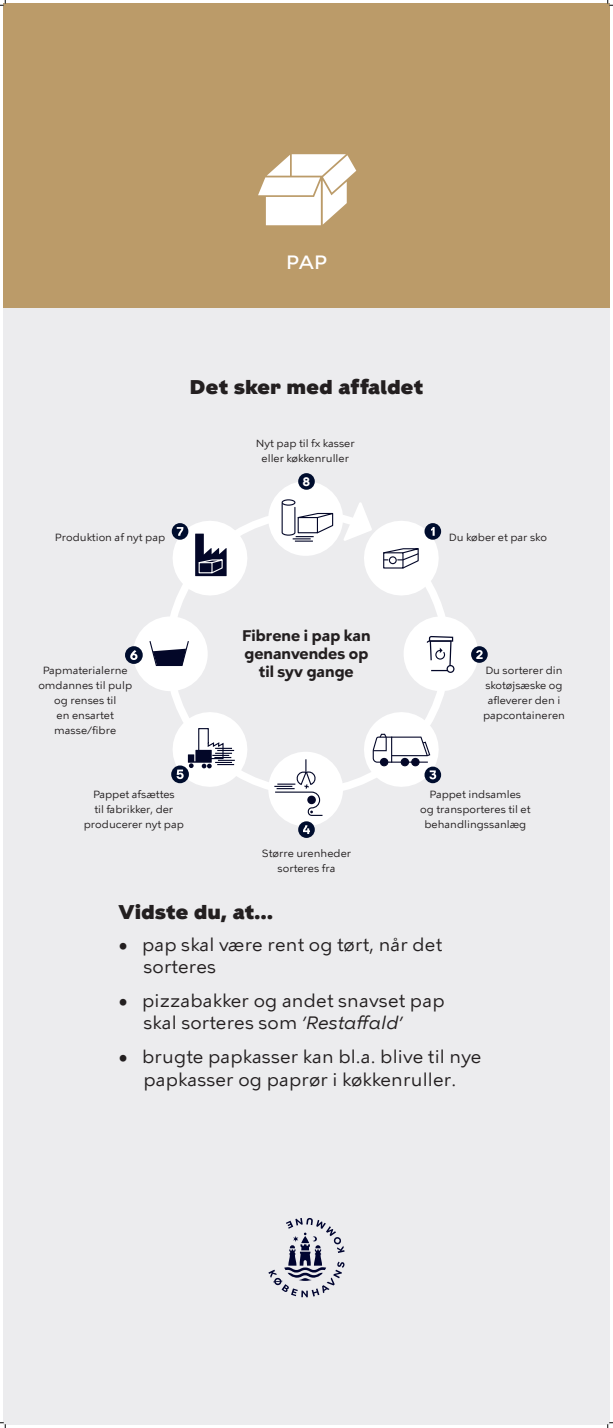
<style>
.page{position:relative;width:613px;height:1428px;background:#fff}
.page>*{position:absolute;margin:0;border:0;box-sizing:border-box;transform-origin:0 0}
.t1{font:900 20px "KBH";letter-spacing:.025em;color:#231f20}
.t2{font:500 19.1px "KBH";color:#fff}
.t3{font:18px/22.5px "KBH Tekst";letter-spacing:.01em;color:#231f20}
.t4{font:700 15px/18px "KBH Tekst";color:#231f20;text-align:center}
.t5{font:700 12px "KBH Tekst";color:#fff}
.t6{font:10.5px/15px "KBH Tekst";color:#231f20;text-align:center}
.s1{font-style:italic}
</style>
<div class="page">
<div style="left:3px;top:5px;width:607px;height:1420px;background:#ececee"></div>
<svg style="left:171px;top:517px;width:274px;height:273px"></svg>
<svg style="left:171px;top:517px;width:81px;height:83px"></svg>
<svg style="left:171px;top:707px;width:81px;height:83px"></svg>
<svg style="left:125px;top:646px;width:18px;height:18px"></svg>
<svg style="left:130px;top:615px;width:79px;height:78px"></svg>
<div style="left:298px;top:821px;width:17px;height:17px;background:#000d2e;border-radius:50%"></div>
<svg style="left:266px;top:750px;width:79px;height:84px"></svg>
<svg style="left:266px;top:482px;width:177px;height:118px"></svg>
<svg style="left:471px;top:646px;width:17px;height:17px"></svg>
<svg style="left:402px;top:615px;width:81px;height:78px"></svg>
<svg style="left:359px;top:707px;width:84px;height:83px"></svg>
<div style="left:298px;top:473px;width:17px;height:17px;background:#000d2e;border-radius:50%"></div>
<svg style="left:268px;top:1218px;width:77px;height:79px"></svg>
<div style="left:3px;top:3px;width:607px;height:305px;background:#bb9b69"></div>
<svg style="left:258px;top:154px;width:98px;height:71px"></svg>
<svg style="left:0;top:0;width:6px;height:6px"></svg>
<svg style="left:0;top:1422px;width:6px;height:6px"></svg>
<svg style="left:607px;top:0;width:6px;height:6px"></svg>
<svg style="left:607px;top:1422px;width:6px;height:6px"></svg>
<h2 class="t2" style="left:286px;top:250px;width:42px">PAP</h2>
<p class="t1" style="left:190px;top:375px;width:235px">Det sker med affaldet</p>
<p class="t6" style="left:256px;top:435px;width:100px">Nyt pap til fx kasser eller køkkenruller</p>
<p class="t6" style="left:55px;top:530px;width:112px">Produktion af nyt pap</p>
<p class="t6" style="left:38px;top:663px;width:95px">Papmaterialerne omdannes til pulp og renses til<br>en ensartet masse/fibre</p>
<p class="t6" style="left:84px;top:786px;width:102px">Pappet afsættes<br>til fabrikker, der producerer nyt pap</p>
<p class="t5" style="left:303px;top:474px;width:9px">8</p>
<p class="t4" style="left:242px;top:626px;width:130px">Fibrene i pap kan genanvendes op til syv gange</p>
<p class="t6" style="left:262px;top:845px;width:91px">Større urenheder sorteres fra</p>
<p class="t1" style="left:119px;top:900px;width:156px">Vidste du, at...</p>
<p class="t6" style="left:449px;top:530px;width:99px">Du køber et par sko</p>
<p class="t6" style="left:483px;top:663px;width:83px">Du sorterer din skotøjsæske og afleverer den i papcontaineren</p>
<p class="t6" style="left:420px;top:786px;width:112px">Pappet indsamles<br>og transporteres til et behandlingssanlæg</p>
<p class="t3" style="left:143px;top:933px;width:300px;text-indent:-25px">• pap skal være rent og tørt, når det sorteres</p>
<p class="t3" style="left:143px;top:989px;width:303px;text-indent:-25px">• pizzabakker og andet snavset pap skal sorteres som <span class="s1">’Restaffald’</span></p>
<p class="t3" style="left:119px;top:1045px;width:364px;text-align:center">• brugte papkasser kan bl.a. blive til nye papkasser og paprør i køkkenruller.</p>
</div>
